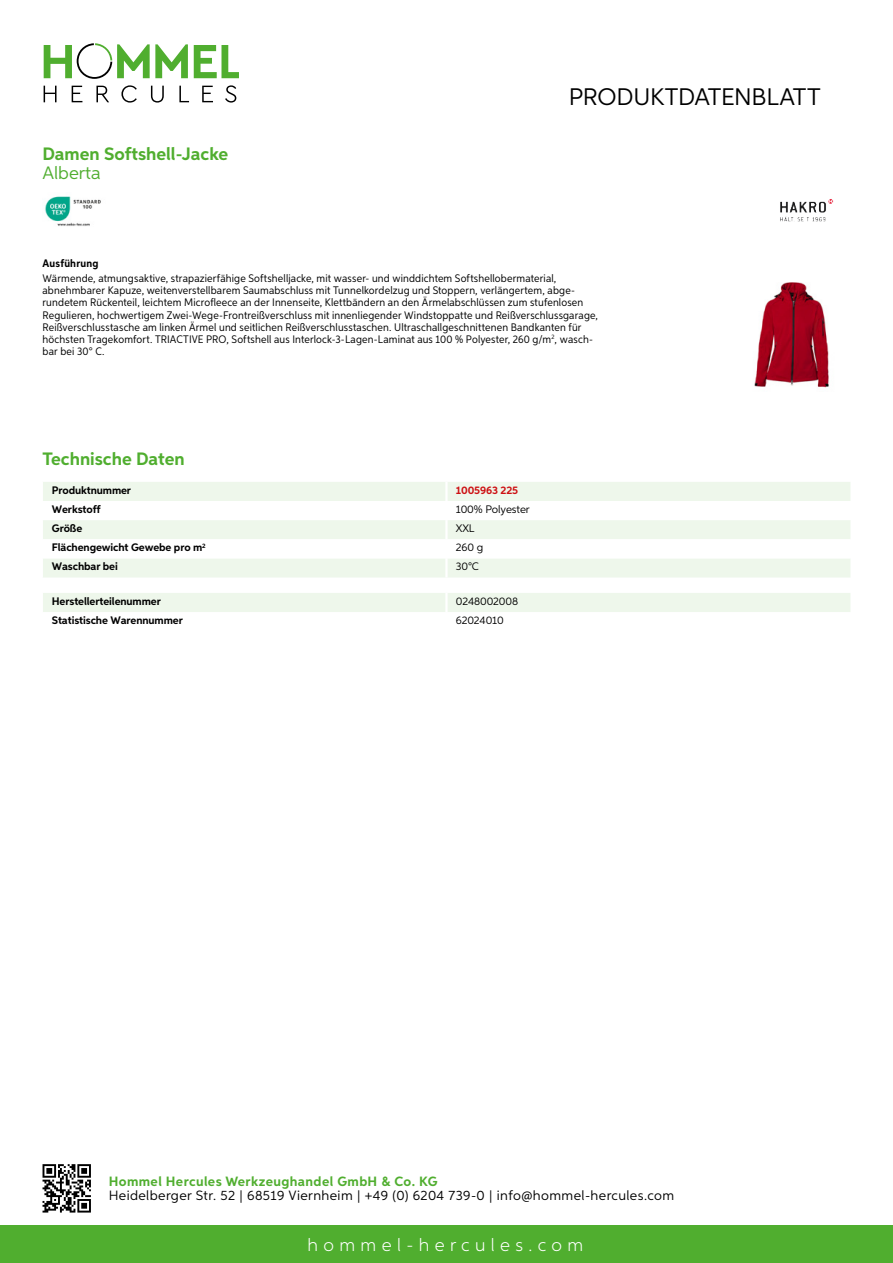
<style>
.page{position:relative;width:893px;height:1263px;background:#fff}
.page>*{position:absolute;margin:0;border:0;box-sizing:border-box;transform-origin:0 0}
.t1{font:24px "Aspira";letter-spacing:-.01em;color:#000}
.t2{font:700 18px "Aspira";color:#50ae2f}
.t3{font:300 18px "Aspira";letter-spacing:.3em;color:#fff}
.t4{font:18px "Aspira";color:#50ae2f}
.t5{font:13.5px "Aspira";letter-spacing:.03em;color:#000}
.t6{font:700 13.5px "Aspira";letter-spacing:.03em;color:#50ae2f}
.t7{font:10.95px/12px "Aspira Nar";letter-spacing:.015em;color:#000}
.t8{font:700 10.95px "Aspira";letter-spacing:-.01em;color:#000}
.t9{font:10.95px "Aspira";letter-spacing:-.01em;color:#000}
.t10{font:700 10.95px "Aspira";letter-spacing:-.01em;color:#cd1013}
.t11{font:700 10.95px "Aspira Nar";letter-spacing:.02em;color:#000}
</style>
<div class="page">
<div style="left:0;top:1226px;width:893px;height:37px;background:#50ae2f"></div>
<svg style="left:43px;top:1164px;width:48px;height:48px"></svg>
<svg style="left:194px;top:45px;width:45px;height:33px"></svg>
<svg style="left:44px;top:43px;width:144px;height:36px"></svg>
<svg style="left:44px;top:86px;width:13px;height:16px"></svg>
<svg style="left:72px;top:86px;width:10px;height:16px"></svg>
<svg style="left:96px;top:86px;width:13px;height:16px"></svg>
<svg style="left:121px;top:85px;width:16px;height:18px"></svg>
<svg style="left:151px;top:86px;width:13px;height:17px"></svg>
<svg style="left:179px;top:86px;width:10px;height:16px"></svg>
<svg style="left:202px;top:86px;width:11px;height:16px"></svg>
<svg style="left:225px;top:85px;width:11px;height:18px"></svg>
<div style="left:43px;top:482px;width:807px;height:95px;background:#eef7eb"></div>
<svg style="left:43px;top:501px;width:807px;height:57px"></svg>
<hr style="left:445px;top:482px;width:3px;height:19px;background:#fff">
<hr style="left:445px;top:501px;width:3px;height:19px;background:#fff">
<hr style="left:445px;top:520px;width:3px;height:19px;background:#fff">
<hr style="left:445px;top:539px;width:3px;height:19px;background:#fff">
<hr style="left:445px;top:558px;width:3px;height:19px;background:#fff">
<div style="left:43px;top:593px;width:807px;height:19px;background:#eef7eb"></div>
<img style="left:45px;top:196px;width:56px;height:30px">
<img style="left:754px;top:282px;width:75px;height:106px">
<img style="left:780px;top:199px;width:54px;height:23px">
<h2 class="t2" style="left:43px;top:142px;width:187px">Damen Softshell-Jacke</h2>
<h2 class="t4" style="left:43px;top:162px;width:60px">Alberta</h2>
<h1 class="t1" style="left:569px;top:82px;width:253px">Produktdatenblatt</h1>
<p class="t11" style="left:43px;top:257px;width:58px">Ausführung</p>
<p class="t7" style="left:43px;top:273px;width:557px">Wärmende, atmungsaktive, strapazierfähige Softshelljacke, mit wasser- und winddichtem Softshellobermaterial, abnehmbarer Kapuze, weitenverstellbarem Saumabschluss mit Tunnelkordelzug und Stoppern, verlängertem, abge&shy;rundetem Rückenteil, leichtem Microfleece an der Innenseite, Klettbändern an den Ärmelabschlüssen zum stufenlosen Regulieren, hochwertigem Zwei-Wege-Frontreißverschluss mit innenliegender Windstoppatte und Reißverschlussgarage, Reißverschlusstasche am linken Ärmel und seitlichen Reißverschlusstaschen. Ultraschallgeschnittenen Bandkanten für höchsten Tragekomfort. TRIACTIVE PRO, Softshell aus Interlock-3-Lagen-Laminat aus 100 % Polyester, 260 g/m<sup>2</sup>, wasch&shy;bar bei 30° C.</p>
<h2 class="t2" style="left:43px;top:448px;width:144px">Technische Daten</h2>
<p class="t8" style="left:52px;top:483px;width:81px">Produktnummer</p>
<p class="t10" style="left:456px;top:483px;width:64px">1005963 225</p>
<p class="t8" style="left:52px;top:502px;width:50px">Werkstoff</p>
<p class="t9" style="left:456px;top:502px;width:75px">100% Polyester</p>
<p class="t8" style="left:52px;top:521px;width:32px">Größe</p>
<p class="t9" style="left:456px;top:522px;width:19px">XXL</p>
<p class="t8" style="left:52px;top:541px;width:155px">Flächengewicht Gewebe pro m<sup>2</sup></p>
<p class="t9" style="left:456px;top:541px;width:29px">260 g</p>
<p class="t8" style="left:52px;top:560px;width:68px">Waschbar bei</p>
<p class="t9" style="left:456px;top:560px;width:25px">30°C</p>
<p class="t8" style="left:52px;top:594px;width:111px">Herstellerteilenummer</p>
<p class="t9" style="left:456px;top:594px;width:64px">0248002008</p>
<p class="t8" style="left:52px;top:613px;width:132px">Statistische Warennummer</p>
<p class="t9" style="left:456px;top:613px;width:49px">62024010</p>
<p class="t6" style="left:109px;top:1172px;width:330px">Hommel Hercules Werkzeughandel GmbH &amp; Co. KG</p>
<p class="t5" style="left:109px;top:1187px;width:567px">Heidelberger Str. 52 | 68519 Viernheim | +49 (0) 6204 739-0 | info@hommel-hercules.com</p>
<h2 class="t3" style="left:307px;top:1234px;width:277px">hommel-hercules.com</h2>
</div>
